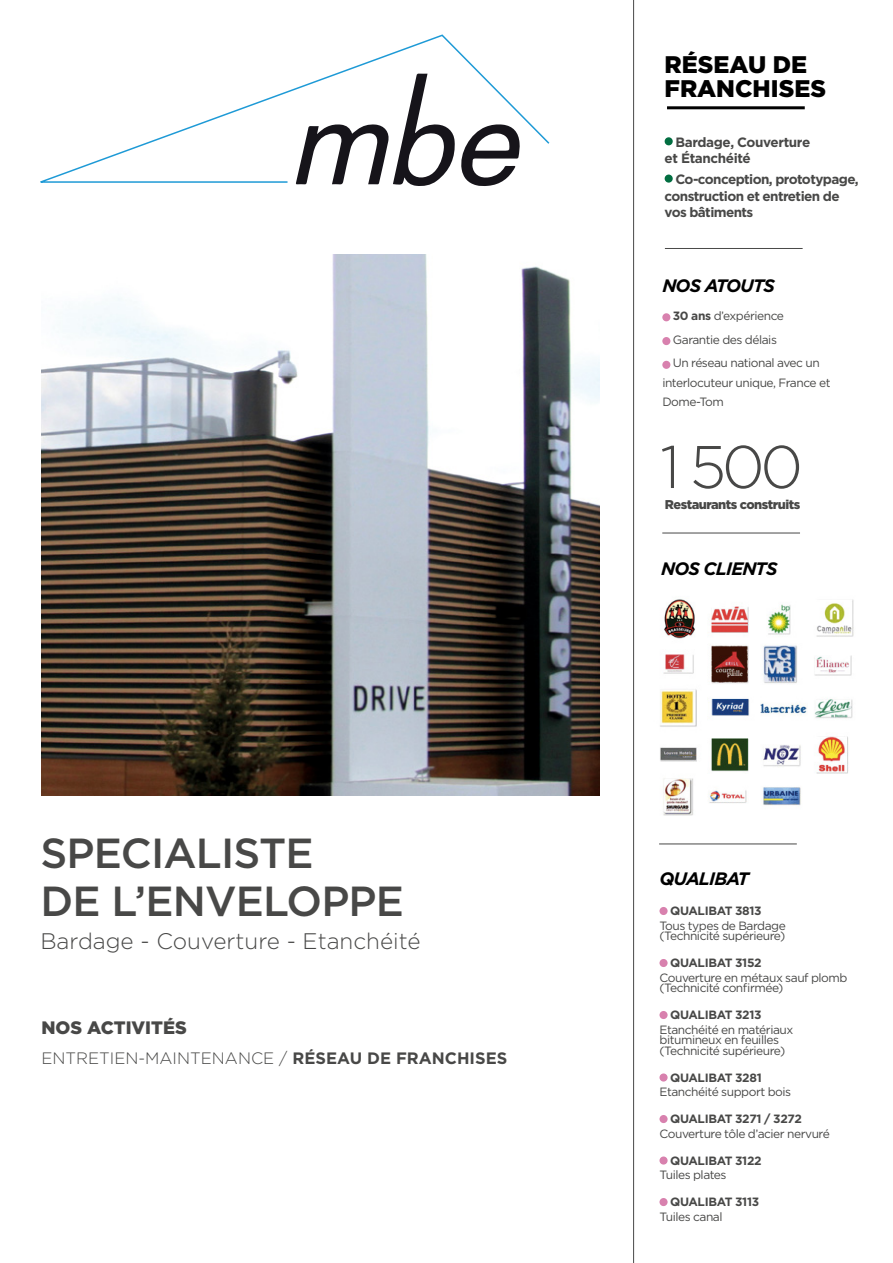
<style>
.page{position:relative;width:893px;height:1263px;background:#fff}
.page>*{position:absolute;margin:0;border:0;box-sizing:border-box;transform-origin:0 0}
.t1{font:300 60px "Gotham";color:#484847}
.t2{font:500 42px/48px "Gotham";letter-spacing:-.02em;color:#484847}
.t3{font:900 24px/24px "Gotham";color:#000}
.t4{font:300 22.5px "Gotham";color:#484847}
.t5{font:italic 700 18px "Gotham";letter-spacing:-.05em;color:#000}
.t6{font:900 18px "Gotham";color:#484847}
.t7{font:300 16.5px "Gotham";color:#484847}
.t8{font:700 13.5px/16.5px "Gotham";letter-spacing:-.045em;color:#484847}
.t9{font:900 12.75px "Gotham";letter-spacing:-.035em;color:#484847}
.t10{font:12px/10.5px "Gotham";letter-spacing:-.04em;color:#484847}
.t11{font:700 12px "Gotham";letter-spacing:-.03em;color:#484847}
.s1{font-weight:700}
</style>
<div class="page">
<hr style="left:633px;top:0;width:1px;height:1263px;background:#484847">
<div style="left:659px;top:907px;width:9px;height:8px;background:#d881ae;border-radius:50%"></div>
<div style="left:659px;top:959px;width:9px;height:8px;background:#d881ae;border-radius:50%"></div>
<div style="left:659px;top:1011px;width:9px;height:8px;background:#d881ae;border-radius:50%"></div>
<div style="left:659px;top:1073px;width:9px;height:8px;background:#d881ae;border-radius:50%"></div>
<div style="left:659px;top:1115px;width:9px;height:8px;background:#d881ae;border-radius:50%"></div>
<div style="left:659px;top:1156px;width:9px;height:8px;background:#d881ae;border-radius:50%"></div>
<div style="left:659px;top:1198px;width:9px;height:8px;background:#d881ae;border-radius:50%"></div>
<div style="left:665px;top:137px;width:8px;height:8px;background:#026e41;border-radius:50%"></div>
<div style="left:665px;top:175px;width:8px;height:8px;background:#026e41;border-radius:50%"></div>
<div style="left:662px;top:313px;width:8px;height:8px;background:#d881ae;border-radius:50%"></div>
<div style="left:662px;top:337px;width:8px;height:8px;background:#d881ae;border-radius:50%"></div>
<div style="left:662px;top:361px;width:8px;height:8px;background:#d881ae;border-radius:50%"></div>
<img style="left:41px;top:255px;width:558px;height:541px">
<hr style="left:667px;top:106px;width:138px;height:3px;background:#000">
<hr style="left:665px;top:248px;width:138px;height:1px;background:#484847">
<hr style="left:662px;top:533px;width:138px;height:1px;background:#484847">
<hr style="left:659px;top:843px;width:138px;height:1px;background:#484847">
<img style="left:660px;top:599px;width:194px;height:217px">
<svg style="left:296px;top:184px;width:201px;height:2px"></svg>
<svg style="left:40px;top:34px;width:510px;height:150px"></svg>
<p class="t2" style="left:40px;top:828px;width:365px">SPECIALISTE<br>DE L’ENVELOPPE</p>
<p class="t4" style="left:40px;top:926px;width:382px">Bardage - Couverture - Etanchéité</p>
<p class="t6" style="left:41px;top:1016px;width:147px">NOS ACTIVITÉS</p>
<p class="t7" style="left:41px;top:1047px;width:467px">ENTRETIEN-MAINTENANCE / <span class="s1">RÉSEAU DE FRANCHISES</span></p>
<p class="t3" style="left:665px;top:52px;width:163px">RÉSEAU DE<br>FRANCHISES</p>
<p class="t8" style="left:665px;top:134px;width:147px;text-indent:11px">Bardage, Couverture et Étanchéité</p>
<p class="t8" style="left:665px;top:171px;width:196px;text-indent:11px">Co-conception, prototypage, construction et entretien de vos bâtiments</p>
<p class="t5" style="left:662px;top:273px;width:114px">NOS ATOUTS</p>
<p class="t10" style="left:673px;top:310px;width:113px"><span class="s1">30 ans</span> d’expérience</p>
<p class="t10" style="left:673px;top:334px;width:106px">Garantie des délais</p>
<p class="t10" style="left:662px;top:353px;width:170px;line-height:19.5px;text-indent:10px">Un réseau national avec un interlocuteur unique, France et<br>Dome-Tom</p>
<p class="t1" style="left:660px;top:429px;width:144px">1 500</p>
<p class="t9" style="left:665px;top:495px;width:137px">Restaurants construits</p>
<p class="t5" style="left:661px;top:556px;width:118px">NOS CLIENTS</p>
<p class="t5" style="left:659px;top:866px;width:91px">QUALIBAT</p>
<p class="t11" style="left:670px;top:903px;width:93px">QUALIBAT 3813</p>
<p class="t10" style="left:659px;top:920px;width:128px">Tous types de Bardage (Technicité supérieure)</p>
<p class="t11" style="left:670px;top:955px;width:93px">QUALIBAT 3152</p>
<p class="t10" style="left:659px;top:972px;width:189px">Couverture en métaux sauf plomb (Technicité confirmée)</p>
<p class="t11" style="left:670px;top:1007px;width:93px">QUALIBAT 3213</p>
<p class="t10" style="left:659px;top:1024px;width:135px">Etanchéité en matériaux bitumineux en feuilles (Technicité supérieure)</p>
<p class="t11" style="left:670px;top:1069px;width:93px">QUALIBAT 3281</p>
<p class="t10" style="left:659px;top:1086px;width:133px">Etanchéité support bois</p>
<p class="t11" style="left:670px;top:1111px;width:133px">QUALIBAT 3271 / 3272</p>
<p class="t10" style="left:659px;top:1128px;width:172px">Couverture tôle d’acier nervuré</p>
<p class="t11" style="left:670px;top:1152px;width:93px">QUALIBAT 3122</p>
<p class="t10" style="left:659px;top:1169px;width:69px">Tuiles plates</p>
<p class="t11" style="left:670px;top:1194px;width:91px">QUALIBAT 3113</p>
<p class="t10" style="left:659px;top:1211px;width:65px">Tuiles canal</p>
</div>
